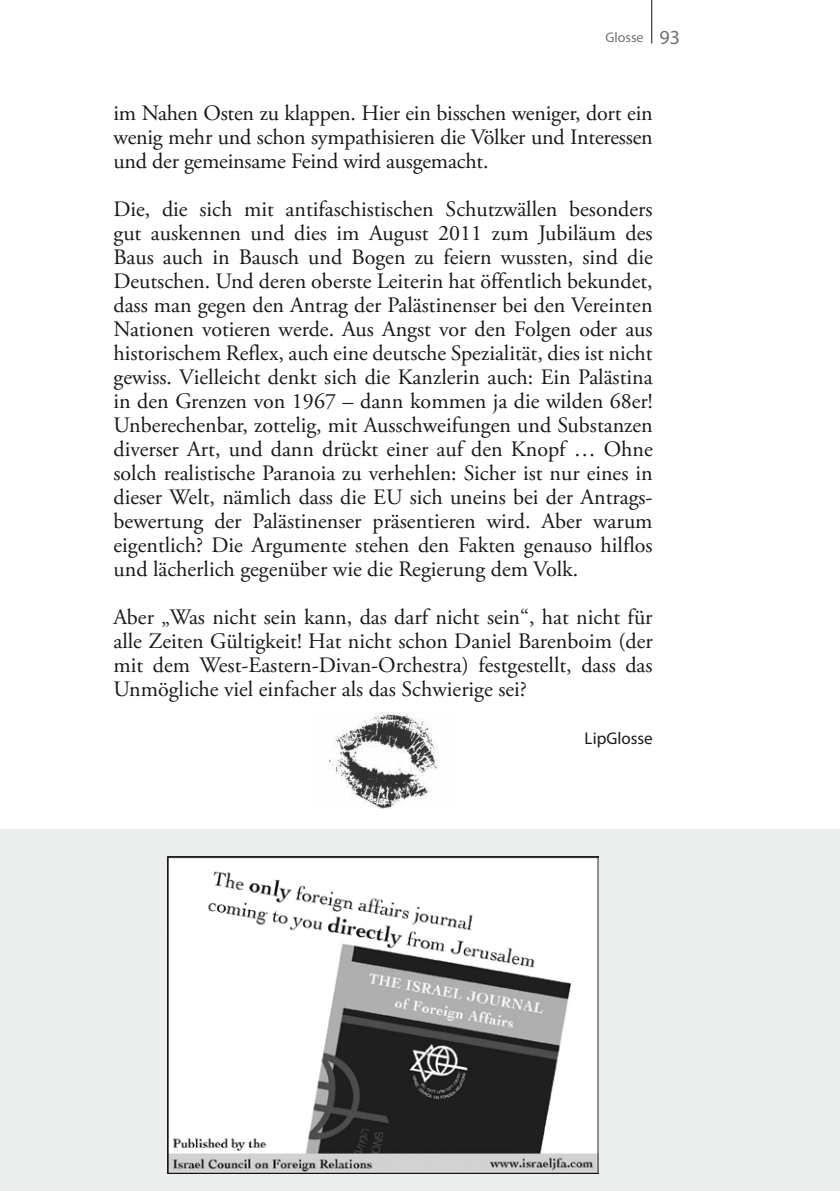
<style>
.page{position:relative;width:840px;height:1191px;background:#fff}
.page>*{position:absolute;margin:0;border:0;box-sizing:border-box;transform-origin:0 0}
.t1{font:22px/24px "Adobe Garamond Pro";color:#1a171c;text-align:justify}
.t2{font:17px "Myriad Pro";color:#1a171c}
.t3{font:14px "Myriad Pro";color:#707172}
.s1{font-size:20px}
</style>
<div class="page">
<hr style="left:651px;top:0;width:1px;height:44px;background:#1a171c">
<hr style="left:0;top:0;width:1px;height:49px;background:#eceded">
<img style="left:329px;top:712px;width:109px;height:96px">
<div style="left:0;top:830px;width:839px;height:361px;background:#eceded"></div>
<img style="left:168px;top:856px;width:430px;height:317px">
<p class="t3" style="left:605px;top:28px;width:76px">Glosse <span class="s1">93</span></p>
<p class="t1" style="left:113px;top:102px;width:540px">im Nahen Osten zu klappen. Hier ein bisschen weniger, dort ein wenig mehr und schon sympathisieren die Völker und Interessen und der gemeinsame Feind wird ausgemacht.</p>
<p class="t1" style="left:113px;top:198px;width:540px">Die, die sich mit antifaschistischen Schutzwällen besonders gut auskennen und dies im August 2011 zum Jubiläum des Baus auch in Bausch und Bogen zu feiern wussten, sind die Deutschen. Und deren oberste Leiterin hat öffentlich bekundet, dass man gegen den Antrag der Palästinenser bei den Vereinten Nationen votieren werde. Aus Angst vor den Folgen oder aus historischem Reflex, auch eine deutsche Spezialität, dies ist nicht gewiss. Vielleicht denkt sich die Kanzlerin auch: Ein Palästina in den Grenzen von 1967 – dann kommen ja die wilden 68er!<br>Unberechenbar, zottelig, mit Ausschweifungen und Substanzen diverser Art, und dann drückt einer auf den Knopf … Ohne solch realistische Paranoia zu verhehlen: Sicher ist nur eines in dieser Welt, nämlich dass die EU sich uneins bei der Antrags&shy;bewertung der Palästinenser präsentieren wird. Aber warum eigentlich? Die Argumente stehen den Fakten genauso hilflos und lächerlich gegenüber wie die Regierung dem Volk.</p>
<p class="t1" style="left:113px;top:606px;width:540px">Aber „Was nicht sein kann, das darf nicht sein“, hat nicht für alle Zeiten Gültigkeit! Hat nicht schon Daniel Barenboim (der mit dem West-Eastern-Divan-Orchestra) festgestellt, dass das Unmögliche viel einfacher als das Schwierige sei?</p>
<p class="t2" style="left:584px;top:728px;width:69px">LipGlosse</p>
</div>
